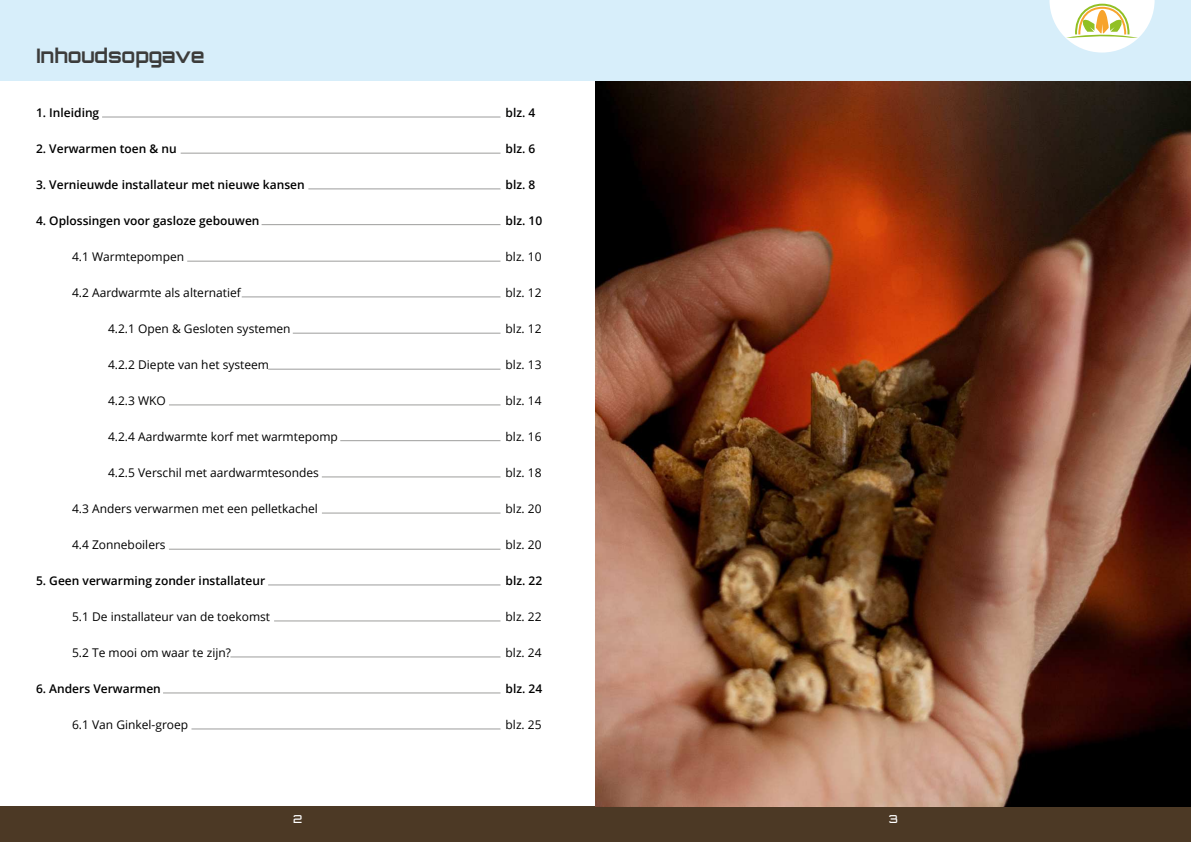
<style>
.page{position:relative;width:1191px;height:842px;background:#fff}
.page>*{position:absolute;margin:0;border:0;box-sizing:border-box;transform-origin:0 0}
.t1{font:700 20px "Orbitron";color:#3c3c3b}
.t2{font:12px "Open Sans";color:#000}
.t3{font:600 12px "Open Sans";color:#000}
.t4{font:500 11px "Orbitron";color:#fff}
</style>
<div class="page">
<div style="left:0;top:806px;width:1191px;height:36px;background:#4c3925"></div>
<div style="left:0;top:0;width:1191px;height:81px;background:#d7eefa"></div>
<svg style="left:1049px;top:0;width:105px;height:53px"></svg>
<img style="left:595px;top:81px;width:596px;height:725px">
<hr style="left:102px;top:117px;width:398px;height:1px;background:#9d9d9c">
<hr style="left:181px;top:153px;width:319px;height:1px;background:#9d9d9c">
<hr style="left:308px;top:189px;width:192px;height:1px;background:#9d9d9c">
<hr style="left:261px;top:224px;width:239px;height:1px;background:#9d9d9c">
<hr style="left:187px;top:261px;width:313px;height:1px;background:#9d9d9c">
<hr style="left:242px;top:297px;width:258px;height:1px;background:#9d9d9c">
<hr style="left:293px;top:333px;width:207px;height:1px;background:#9d9d9c">
<hr style="left:268px;top:369px;width:232px;height:1px;background:#9d9d9c">
<hr style="left:169px;top:405px;width:331px;height:1px;background:#9d9d9c">
<hr style="left:340px;top:440px;width:160px;height:1px;background:#9d9d9c">
<hr style="left:322px;top:477px;width:178px;height:1px;background:#9d9d9c">
<hr style="left:322px;top:513px;width:178px;height:1px;background:#9d9d9c">
<hr style="left:169px;top:549px;width:331px;height:1px;background:#9d9d9c">
<hr style="left:268px;top:585px;width:232px;height:1px;background:#9d9d9c">
<hr style="left:274px;top:621px;width:226px;height:1px;background:#9d9d9c">
<hr style="left:230px;top:657px;width:270px;height:1px;background:#9d9d9c">
<hr style="left:163px;top:693px;width:337px;height:1px;background:#9d9d9c">
<hr style="left:191px;top:729px;width:309px;height:1px;background:#9d9d9c">
<h1 class="t1" style="left:36px;top:48px;width:170px">Inhoudsopgave</h1>
<p class="t3" style="left:36px;top:108px;width:65px">1. Inleiding</p>
<p class="t3" style="left:36px;top:144px;width:142px">2. Verwarmen toen &amp; nu</p>
<p class="t3" style="left:36px;top:180px;width:270px">3. Vernieuwde installateur met nieuwe kansen</p>
<p class="t3" style="left:36px;top:216px;width:225px">4. Oplossingen voor gasloze gebouwen</p>
<p class="t2" style="left:72px;top:252px;width:114px">4.1 Warmtepompen</p>
<p class="t2" style="left:72px;top:288px;width:170px">4.2 Aardwarmte als alternatief</p>
<p class="t2" style="left:108px;top:324px;width:184px">4.2.1 Open &amp; Gesloten systemen</p>
<p class="t2" style="left:108px;top:360px;width:163px">4.2.2 Diepte van het systeem</p>
<p class="t2" style="left:108px;top:396px;width:59px">4.2.3 WKO</p>
<p class="t2" style="left:108px;top:432px;width:231px">4.2.4 Aardwarmte korf met warmtepomp</p>
<p class="t2" style="left:108px;top:468px;width:212px">4.2.5 Verschil met aardwarmtesondes</p>
<p class="t2" style="left:72px;top:504px;width:247px">4.3 Anders verwarmen met een pelletkachel</p>
<p class="t2" style="left:72px;top:540px;width:95px">4.4 Zonneboilers</p>
<p class="t3" style="left:36px;top:576px;width:231px">5. Geen verwarming zonder installateur</p>
<p class="t2" style="left:72px;top:612px;width:200px">5.1 De installateur van de toekomst</p>
<p class="t2" style="left:72px;top:648px;width:160px">5.2 Te mooi om waar te zijn?</p>
<p class="t3" style="left:36px;top:684px;width:126px">6. Anders Verwarmen</p>
<p class="t2" style="left:72px;top:720px;width:118px">6.1 Van Ginkel-groep</p>
<p class="t3" style="left:505px;top:108px;width:31px">blz. 4</p>
<p class="t3" style="left:505px;top:144px;width:31px">blz. 6</p>
<p class="t3" style="left:505px;top:180px;width:31px">blz. 8</p>
<p class="t3" style="left:505px;top:216px;width:38px">blz. 10</p>
<p class="t2" style="left:505px;top:252px;width:38px">blz. 10</p>
<p class="t2" style="left:505px;top:288px;width:38px">blz. 12</p>
<p class="t2" style="left:505px;top:324px;width:38px">blz. 12</p>
<p class="t2" style="left:505px;top:360px;width:38px">blz. 13</p>
<p class="t2" style="left:505px;top:396px;width:38px">blz. 14</p>
<p class="t2" style="left:505px;top:432px;width:38px">blz. 16</p>
<p class="t2" style="left:505px;top:468px;width:38px">blz. 18</p>
<p class="t2" style="left:505px;top:504px;width:38px">blz. 20</p>
<p class="t2" style="left:505px;top:540px;width:38px">blz. 20</p>
<p class="t3" style="left:505px;top:576px;width:38px">blz. 22</p>
<p class="t2" style="left:505px;top:612px;width:38px">blz. 22</p>
<p class="t2" style="left:505px;top:648px;width:38px">blz. 24</p>
<p class="t3" style="left:505px;top:684px;width:38px">blz. 24</p>
<p class="t2" style="left:505px;top:720px;width:38px">blz. 25</p>
<p class="t4" style="left:293px;top:815px;width:11px">2</p>
<p class="t4" style="left:888px;top:815px;width:11px">3</p>
</div>
